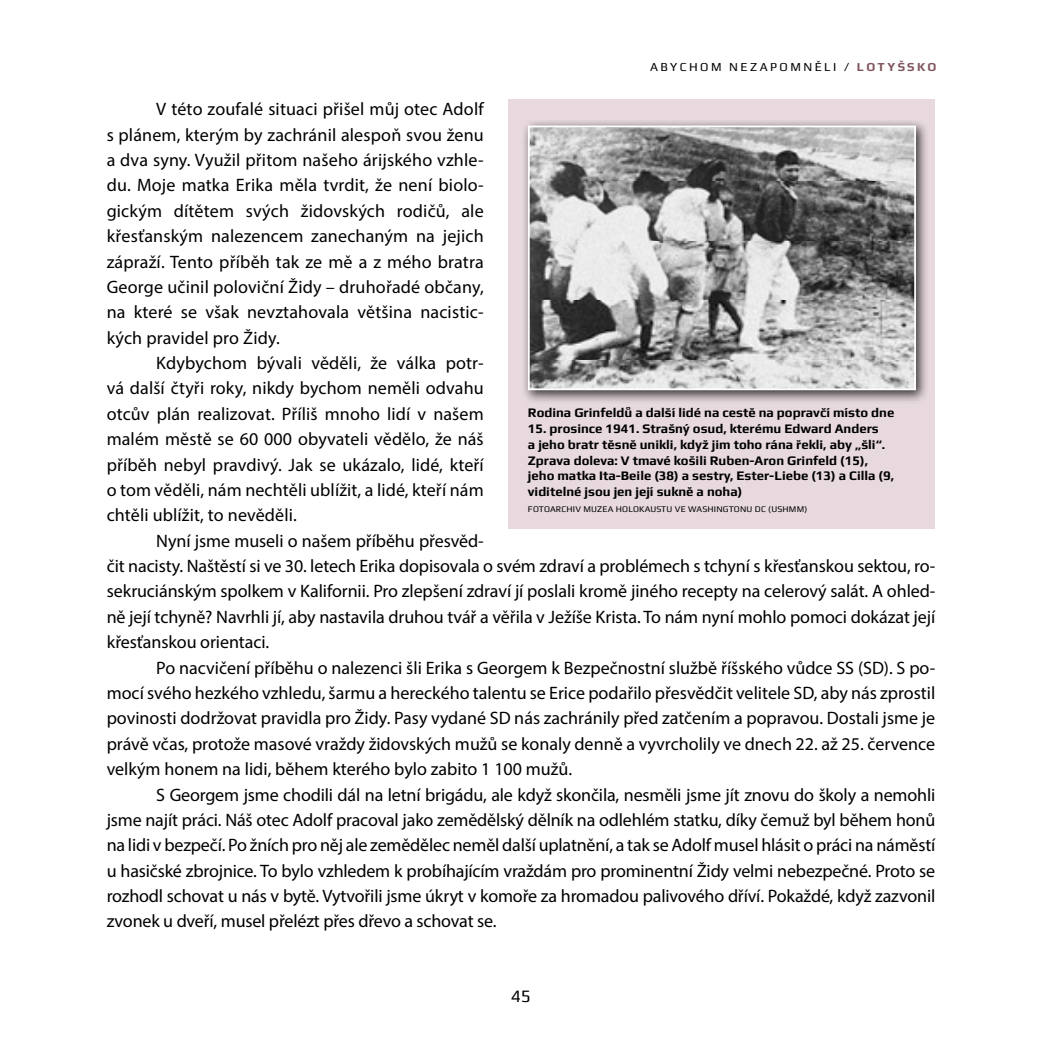
<style>
.page{position:relative;width:1042px;height:1042px;background:#fff}
.page>*{position:absolute;margin:0;border:0;box-sizing:border-box;transform-origin:0 0}
.t1{font:18.03px "Myriad Pro";color:#000}
.t2{font:17.5px "Play";color:#000}
.t3{font:700 13.12px/15.8px "Play";color:#000}
.t4{font:12.25px "Play";letter-spacing:.2em;color:#000}
.t5{font:8.75px "Play";letter-spacing:.02em;color:#000}
.s1{font-weight:700;color:#81555e}
</style>
<div class="page">
<div style="left:508px;top:99px;width:427px;height:429px;background:#e7d9dd"></div>
<div style="left:522px;top:120px;width:406px;height:283px;background:#000;opacity:.75"></div>
<img style="left:531px;top:129px;width:382px;height:258px">
<div style="left:528px;top:126px;width:388px;height:264px;border:2px solid #fff"></div>
<p class="t4" style="left:650px;top:60px;width:288px">ABYCHOM NEZAPOMNĚLI / <span class="s1">LOTYŠSKO</span></p>
<p class="t1" style="left:156px;top:98px;width:329px">V této zoufalé situaci přišel můj otec Adolf</p>
<p class="t1" style="left:107px;top:123px;width:379px">s plánem, kterým by zachránil alespoň svou ženu</p>
<p class="t1" style="left:107px;top:149px;width:379px">a dva syny. Využil přitom našeho árijského vzhle-</p>
<p class="t1" style="left:107px;top:174px;width:379px">du. Moje matka Erika měla tvrdit, že není biolo-</p>
<p class="t1" style="left:107px;top:200px;width:378px">gickým dítětem svých židovských rodičů, ale</p>
<p class="t1" style="left:107px;top:225px;width:379px">křesťanským nalezencem zanechaným na jejich</p>
<p class="t1" style="left:107px;top:250px;width:379px">zápraží. Tento příběh tak ze mě a z mého bratra</p>
<p class="t1" style="left:107px;top:276px;width:379px">George učinil poloviční Židy – druhořadé občany,</p>
<p class="t1" style="left:107px;top:301px;width:379px">na které se však nevztahovala většina nacistic-</p>
<p class="t1" style="left:107px;top:326px;width:175px">kých pravidel pro Židy.</p>
<p class="t1" style="left:156px;top:352px;width:329px">Kdybychom bývali věděli, že válka potr-</p>
<p class="t1" style="left:107px;top:377px;width:378px">vá další čtyři roky, nikdy bychom neměli odvahu</p>
<p class="t1" style="left:107px;top:403px;width:378px">otcův plán realizovat. Příliš mnoho lidí v našem</p>
<p class="t1" style="left:107px;top:428px;width:378px">malém městě se 60 000 obyvateli vědělo, že náš</p>
<p class="t1" style="left:107px;top:453px;width:379px">příběh nebyl pravdivý. Jak se ukázalo, lidé, kteří</p>
<p class="t1" style="left:107px;top:479px;width:379px">o tom věděli, nám nechtěli ublížit, a lidé, kteří nám</p>
<p class="t1" style="left:107px;top:504px;width:192px">chtěli ublížit, to nevěděli.</p>
<p class="t1" style="left:156px;top:529px;width:329px">Nyní jsme museli o našem příběhu přesvěd-</p>
<p class="t1" style="left:107px;top:555px;width:830px">čit nacisty. Naštěstí si ve 30. letech Erika dopisovala o svém zdraví a problémech s tchyní s křesťanskou sektou, ro-</p>
<p class="t1" style="left:107px;top:580px;width:830px">sekruciánským spolkem v Kalifornii. Pro zlepšení zdraví jí poslali kromě jiného recepty na celerový salát. A ohled-</p>
<p class="t1" style="left:107px;top:606px;width:830px">ně její tchyně? Navrhli jí, aby nastavila druhou tvář a věřila v Ježíše Krista. To nám nyní mohlo pomoci dokázat její</p>
<p class="t1" style="left:107px;top:631px;width:164px">křesťanskou orientaci.</p>
<p class="t1" style="left:156px;top:656px;width:780px">Po nacvičení příběhu o nalezenci šli Erika s Georgem k Bezpečnostní službě říšského vůdce SS (SD). S po-</p>
<p class="t1" style="left:107px;top:682px;width:830px">mocí svého hezkého vzhledu, šarmu a hereckého talentu se Erice podařilo přesvědčit velitele SD, aby nás zprostil</p>
<p class="t1" style="left:107px;top:707px;width:830px">povinosti dodržovat pravidla pro Židy. Pasy vydané SD nás zachránily před zatčením a popravou. Dostali jsme je</p>
<p class="t1" style="left:107px;top:732px;width:830px">právě včas, protože masové vraždy židovských mužů se konaly denně a vyvrcholily ve dnech 22. až 25. července</p>
<p class="t1" style="left:107px;top:758px;width:467px">velkým honem na lidi, během kterého bylo zabito 1 100 mužů.</p>
<p class="t1" style="left:156px;top:783px;width:780px">S Georgem jsme chodili dál na letní brigádu, ale když skončila, nesměli jsme jít znovu do školy a nemohli</p>
<p class="t1" style="left:107px;top:809px;width:830px">jsme najít práci. Náš otec Adolf pracoval jako zemědělský dělník na odlehlém statku, díky čemuž byl během honů</p>
<p class="t1" style="left:107px;top:834px;width:830px">na lidi v bezpečí. Po žních pro něj ale zemědělec neměl další uplatnění, a tak se Adolf musel hlásit o práci na náměstí</p>
<p class="t1" style="left:107px;top:859px;width:830px">u hasičské zbrojnice. To bylo vzhledem k probíhajícím vraždám pro prominentní Židy velmi nebezpečné. Proto se</p>
<p class="t1" style="left:107px;top:885px;width:830px">rozhodl schovat u nás v bytě. Vytvořili jsme úkryt v komoře za hromadou palivového dříví. Pokaždé, když zazvonil</p>
<p class="t1" style="left:107px;top:910px;width:391px">zvonek u dveří, musel přelézt přes dřevo a schovat se.</p>
<p class="t3" style="left:528px;top:405px;width:368px">Rodina Grinfeldů a další lidé na cestě na popravčí místo dne</p>
<p class="t3" style="left:528px;top:420px;width:368px">15. prosince 1941. Strašný osud, kterému Edward Anders<br>a jeho bratr těsně unikli, když jim toho rána řekli, aby „šli“.<br>Zprava doleva: V tmavé košili Ruben-Aron Grinfeld (15), jeho matka Ita-Beile (38) a sestry, Ester-Liebe (13) a Cilla (9, viditelné jsou jen její sukně a noha)</p>
<p class="t5" style="left:528px;top:503px;width:281px">FOTOARCHIV MUZEA HOLOKAUSTU VE WASHINGTONU DC (USHMM)</p>
<p class="t2" style="left:511px;top:986px;width:22px">45</p>
</div>
